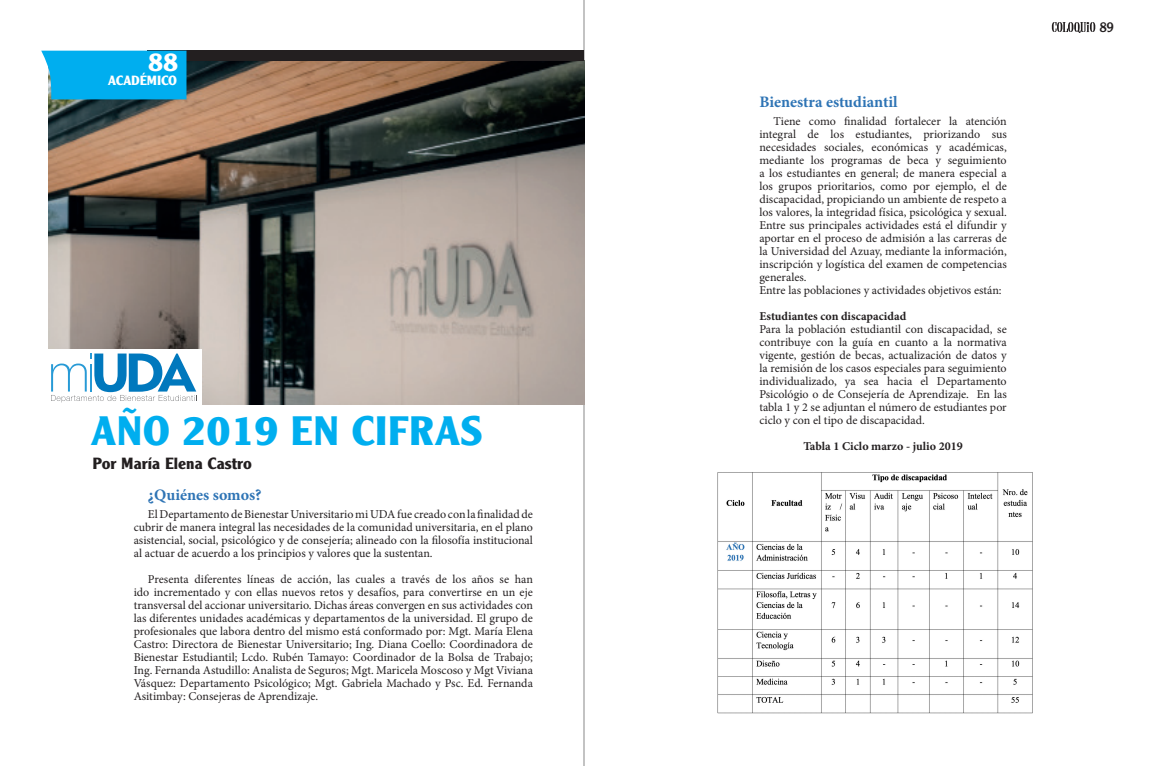
<style>
.page{position:relative;width:1168px;height:766px;background:#fff}
.page>*{position:absolute;margin:0;border:0;box-sizing:border-box;transform-origin:0 0}
.t1{font:43px "Clearface Gothic Bold DTC";color:#00aeef}
.t2{font:27px "Clearface Gothic Bold DTC";color:#fff}
.t3{font:17px "Clearface Gothic Bold DTC";color:#231f20}
.TEXTO_CORRIDO{font:700 16px "Minion Pro";color:#2e74b5}
.t4{font:15px "Clearface Gothic Regular DTC";color:#231f20}
.t5{font:14px "Clearface Gothic Bold DTC";letter-spacing:-.015em;color:#fff}
.TEXTO_CORRIDO-2{font:12px/13px "Minion Pro";color:#231f20;text-align:justify}
.TEXTO_CORRIDO-3{font:700 12px "Minion Pro";color:#231f20}
</style>
<div class="page">
<svg style="left:1052px;top:22px;width:43px;height:11px"></svg>
<hr style="left:584px;top:0;width:1px;height:765px;background:#555">
<img style="left:48px;top:61px;width:536px;height:343px">
<div style="left:148px;top:51px;width:436px;height:10px;background:#231f20"></div>
<div style="left:41px;top:51px;width:145px;height:48px;background:#00aeef"></div>
<div style="left:45px;top:349px;width:157px;height:59px;background:#fff"></div>
<svg style="left:51px;top:353px;width:146px;height:49px"></svg>
<hr style="left:90px;top:364px;width:2px;height:27px;background:#279ad6">
<img style="left:717px;top:472px;width:316px;height:242px">
<p class="t2" style="left:148px;top:47px;width:31px">88</p>
<p class="t5" style="left:108px;top:73px;width:70px">ACADÉMICO</p>
<p class="t1" style="left:92px;top:406px;width:393px">AÑO 2019 EN CIFRAS</p>
<p class="t3" style="left:92px;top:454px;width:161px">Por María Elena Castro</p>
<p class="TEXTO_CORRIDO" style="left:148px;top:483px;width:115px">¿Quiénes somos?</p>
<p class="TEXTO_CORRIDO-2" style="left:134px;top:507px;width:401px;text-indent:14px">El Departamento de Bienestar Universitario mi UDA fue creado con la finalidad de cubrir de manera integral las necesidades de la comunidad universitaria, en el plano asistencial, social, psicológico y de consejería; alineado con la filosofía institucional al actuar de acuerdo a los principios y valores que la sustentan.</p>
<p class="TEXTO_CORRIDO-2" style="left:134px;top:572px;width:401px;text-indent:14px">Presenta diferentes líneas de acción, las cuales a través de los años se han ido incrementado y con ellas nuevos retos y desafíos, para convertirse en un eje transversal del accionar universitario. Dichas áreas convergen en sus actividades con las diferentes unidades académicas y departamentos de la universidad. El grupo de profesionales que labora dentro del mismo está conformado por: Mgt. María Elena Castro: Directora de Bienestar Universitario; Ing. Diana Coello: Coordinadora de Bienestar Estudiantil; Lcdo. Rubén Tamayo: Coordinador de la Bolsa de Trabajo; Ing. Fernanda Astudillo: Analista de Seguros; Mgt. Maricela Moscoso y Mgt Viviana Vásquez: Departamento Psicológico; Mgt. Gabriela Machado y Psc. Ed. Fernanda Asitimbay: Consejeras de Aprendizaje.</p>
<p class="TEXTO_CORRIDO" style="left:759px;top:90px;width:140px">Bienestra estudiantil</p>
<p class="TEXTO_CORRIDO-2" style="left:759px;top:114px;width:249px;text-indent:14px">Tiene como finalidad fortalecer la atención integral de los estudiantes, priorizando sus necesidades sociales, económicas y académicas, mediante los programas de beca y seguimiento a los estudiantes en general; de manera especial a los grupos prioritarios, como por ejemplo, el de discapacidad, propiciando un ambiente de respeto a los valores, la integridad física, psicológica y sexual.<br>Entre sus principales actividades está el difundir y aportar en el proceso de admisión a las carreras de la Universidad del Azuay, mediante la información, inscripción y logística del examen de competencias generales.</p>
<p class="TEXTO_CORRIDO-2" style="left:759px;top:283px;width:244px">Entre las poblaciones y actividades objetivos están:</p>
<p class="TEXTO_CORRIDO-3" style="left:759px;top:307px;width:148px">Estudiantes con discapacidad</p>
<p class="TEXTO_CORRIDO-2" style="left:759px;top:322px;width:249px">Para la población estudiantil con discapacidad, se contribuye con la guía en cuanto a la normativa vigente, gestión de becas, actualización de datos y la remisión de los casos especiales para seguimiento individualizado, ya sea hacia el Departamento Psicológio o de Consejería de Aprendizaje. En las tabla 1 y 2 se adjuntan el número de estudiantes por ciclo y con el tipo de discapacidad.</p>
<p class="TEXTO_CORRIDO-3" style="left:803px;top:437px;width:161px">Tabla 1 Ciclo marzo - julio 2019</p>
<p class="t4" style="left:1099px;top:19px;width:16px">89</p>
</div>
